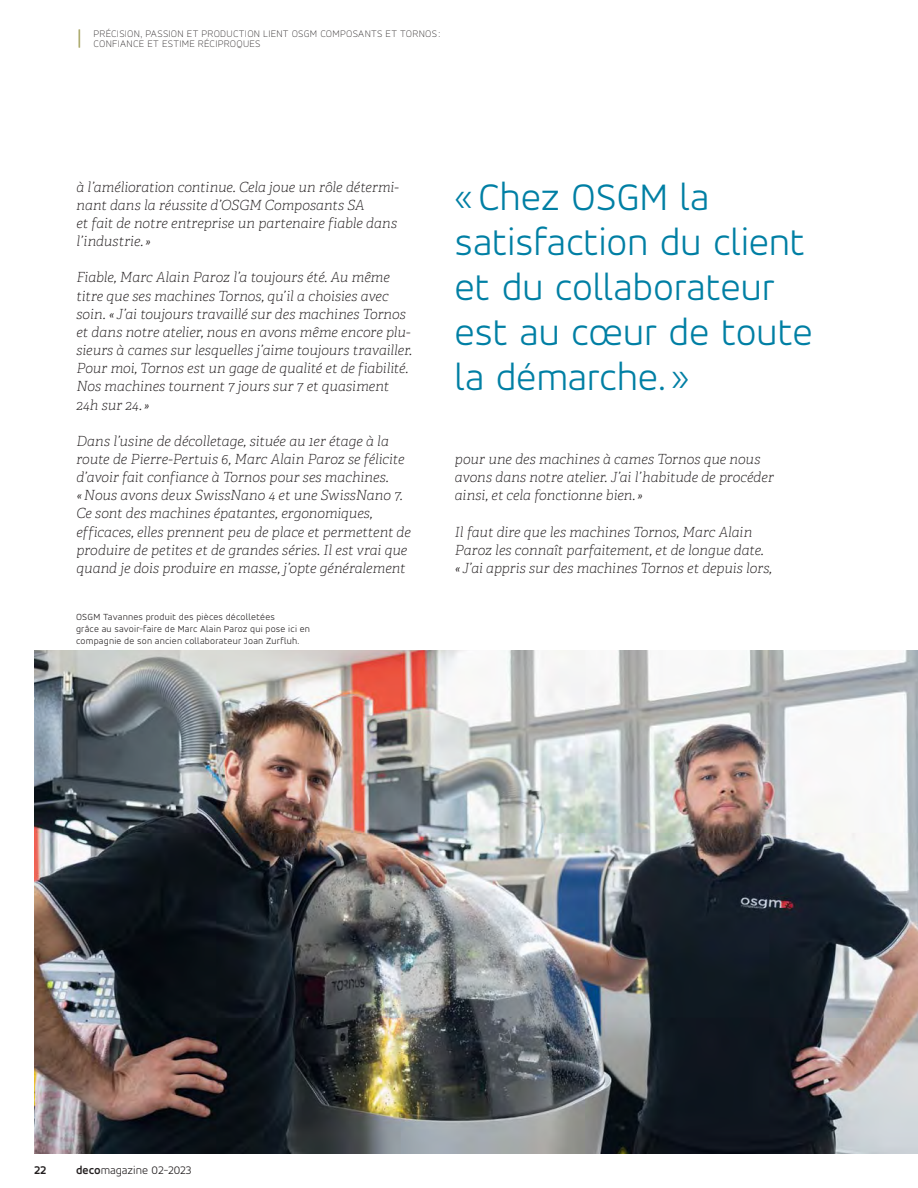
<style>
.page{position:relative;width:918px;height:1188px;background:#fff}
.page>*{position:absolute;margin:0;border:0;box-sizing:border-box;transform-origin:0 0}
.t1{font:300 40.5px/45px "Tornos Accord Alt";letter-spacing:-.005em;color:#007fa4}
.t2{font:300 21px "DIN Pro";color:#aaa869}
.t3{font:italic 100 13.95px/18.1px "Adelle";color:#231f20}
.t4{font:300 12px "Tornos Accord Alt";color:#231f20}
.t5{font:700 12px "Tornos Accord Alt";color:#231f20}
.t6{font:100 10.5px/10.5px "Tornos Accord Alt";letter-spacing:.025em;color:#231f20}
.t7{font:300 9.75px/12px "Tornos Accord Alt";letter-spacing:.025em;color:#231f20}
.s1{font-weight:700}
</style>
<div class="page">
<img style="left:34px;top:650px;width:884px;height:504px">
<h2 class="t2" style="left:76px;top:27px;width:8px">|</h2>
<p class="t6" style="left:94px;top:29px;width:348px">PRÉCISION, PASSION ET PRODUCTION LIENT OSGM COMPOSANTS ET TORNOS :<br>CONFIANCE ET ESTIME RÉCIPROQUES</p>
<p class="t3" style="left:76px;top:179px;width:324px">à l’amélioration continue. Cela joue un rôle détermi&shy;nant dans la réussite d’OSGM Composants SA<br>et fait de notre entreprise un partenaire fiable dans l’industrie. »</p>
<p class="t3" style="left:76px;top:270px;width:337px">Fiable, Marc Alain Paroz l’a toujours été. Au même titre que ses machines Tornos, qu’il a choisies avec soin. « J’ai toujours travaillé sur des machines Tornos et dans notre atelier, nous en avons même encore plu&shy;sieurs à cames sur lesquelles j’aime toujours travailler.<br>Pour moi, Tornos est un gage de qualité et de fiabilité.<br>Nos machines tournent 7 jours sur 7 et quasiment 24h sur 24. »</p>
<p class="t3" style="left:76px;top:433px;width:336px">Dans l’usine de décolletage, située au 1er étage à la route de Pierre-Pertuis 6, Marc Alain Paroz se félicite d’avoir fait confiance à Tornos pour ses machines.<br>« Nous avons deux SwissNano 4 et une SwissNano 7.<br>Ce sont des machines épatantes, ergonomiques, efficaces, elles prennent peu de place et permettent de produire de petites et de grandes séries. Il est vrai que quand je dois produire en masse, j’opte généralement</p>
<p class="t7" style="left:76px;top:612px;width:235px">OSGM Tavannes produit des pièces décolletées<br>grâce au savoir-faire de Marc Alain Paroz qui pose ici en compagnie de son ancien collaborateur Joan Zurfluh.</p>
<h1 class="t1" style="left:455px;top:179px;width:360px">« Chez OSGM la satisfaction du client et du collaborateur est au cœur de toute la démarche. »</h1>
<p class="t3" style="left:455px;top:452px;width:320px">pour une des machines à cames Tornos que nous avons dans notre atelier. J’ai l’habitude de procéder ainsi, et cela fonctionne bien. »</p>
<p class="t3" style="left:455px;top:524px;width:319px">Il faut dire que les machines Tornos, Marc Alain<br>Paroz les connaît parfaitement, et de longue date. « J’ai appris sur des machines Tornos et depuis lors,</p>
<p class="t5" style="left:34px;top:1165px;width:14px">22</p>
<p class="t4" style="left:76px;top:1166px;width:117px"><span class="s1">deco</span>magazine 02-2023</p>
</div>
